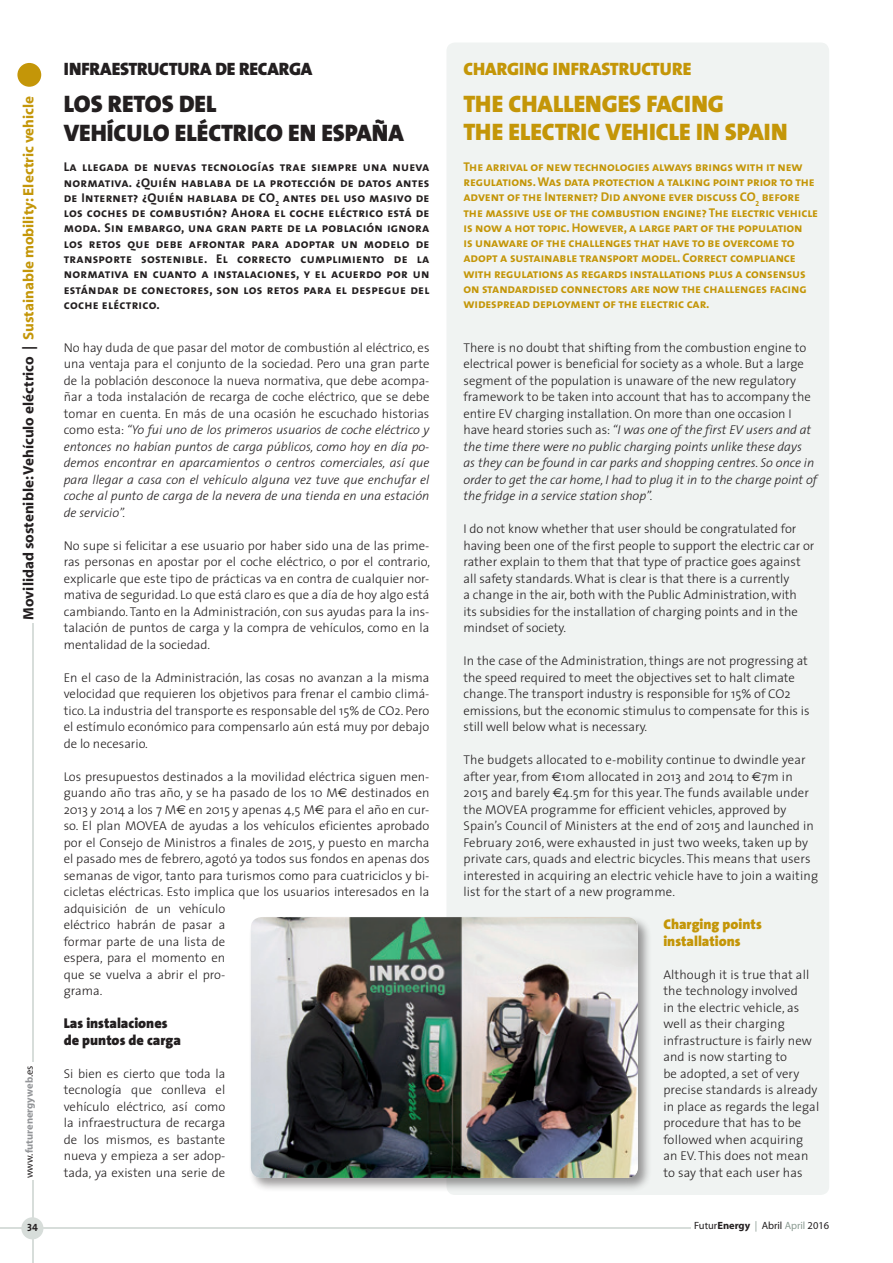
<style>
.page{position:relative;width:893px;height:1263px;background:#fff}
.page>*{position:absolute;margin:0;border:0;box-sizing:border-box;transform-origin:0 0}
.Titular_Grande{font:24px/28.5px "The Sans Black Caps";color:#c49608}
.Titular_Grande-2{font:24px "The Sans Black Caps";color:#231f20}
.Titular_Grande-3{font:18px "The Sans Black Caps";letter-spacing:-.01em;color:#231f20}
.Titular_Grande-4{font:18px "The Sans Black Caps";color:#c49608}
.t1{font:700 15px "Myriad";color:#231f20}
.Ladillo_Texto_españo{font:900 14.25px "The Sans";color:#231f20}
.Ladillo_Texto{font:900 14.25px "The Sans";color:#c49608}
.Texto_ingles{font:300 12.75px/16.5px "The Sans";color:#231f20}
.Texto{font:300 12.75px/16.5px "The Sans";color:#231f20;text-align:justify}
.Texto-2{font:italic 300 12.75px/16.5px "The Sans";color:#231f20;text-align:justify}
.Titular_Grande-5{font:12.75px/15.3px "The Sans Bold Caps";letter-spacing:-.01em;color:#c49608}
.Titular_Grande-6{font:12.75px/15.3px "The Sans Bold Caps";letter-spacing:.02em;color:#231f20;text-align:justify}
.t2{font:10.5px "Myriad";color:#231f20}
.t3{font:700 10.5px "Myriad";color:#939598}
.t4{font:10.5px "The Sans Bold Caps";color:#231f20}
.s1{color:#c49608}
.s2{font-weight:400;color:#231f20}
.s3{font-style:normal}
.s4{font-family:"Euro Sans";font-weight:400}
.s5{font-style:italic}
.s6{font-weight:700}
.s7{color:#8b9b92}
</style>
<div class="page">
<div style="left:446px;top:43px;width:383px;height:1152px;background:#f0f3f2;border-radius:9px"></div>
<div style="left:248px;top:915px;width:404px;height:277px;background:#231f20;opacity:.45"></div>
<img style="left:251px;top:917px;width:387px;height:261px">
<hr style="left:32px;top:623px;width:1px;height:438px;background:#d7ddda">
<div style="left:17px;top:63px;width:24px;height:24px;background:#c49608;border-radius:50%"></div>
<hr style="left:0;top:1228px;width:691px;height:1px;background:#d7ddda">
<hr style="left:32px;top:1180px;width:1px;height:83px;background:#d7ddda">
<div style="left:21px;top:1217px;width:22px;height:22px;background:#d7ddda;border-radius:50%"></div>
<p class="t1" style="left:21px;top:620px;width:525px;rotate:-90deg">Movilidad sostenible: Vehículo eléctrico | <span class="s1">Sustainable mobility: Electric vehicle</span></p>
<p class="t3" style="left:24px;top:1178px;width:114px;rotate:-90deg"><span class="s2">www.</span>futurenergyweb<span class="s2">.es</span></p>
<p class="Titular_Grande-3" style="left:64px;top:53px;width:250px">INFRAESTRUCTURA DE RECARGA</p>
<p class="Titular_Grande-2" style="left:64px;top:83px;width:154px">LOS RETOS DEL</p>
<p class="Titular_Grande-2" style="left:64px;top:112px;width:341px">VEHÍCULO ELÉCTRICO EN ESPAÑA</p>
<p class="Titular_Grande-6" style="left:64px;top:159px;width:367px">La llegada de nuevas tecnologías trae siempre una nueva normativa. ¿Quién hablaba de la protección de datos antes de Internet? ¿Quién hablaba de CO<sub>2</sub> antes del uso masivo de los coches de combustión? Ahora el coche eléctrico está de moda. Sin embargo, una gran parte de la población ignora los retos que debe afrontar para adoptar un modelo de transporte sostenible. El correcto cumplimiento de la normativa en cuanto a instalaciones, y el acuerdo por un estándar de conectores, son los retos para el despegue del coche eléctrico.</p>
<p class="Texto-2" style="left:64px;top:339px;width:367px"><span class="s3">No hay duda de que pasar del motor de combustión al eléctrico, es una ventaja para el conjunto de la sociedad. Pero una gran parte de la población desconoce la nueva normativa, que debe acompa&shy;ñar a toda instalación de recarga de coche eléctrico, que se debe tomar en cuenta. En más de una ocasión he escuchado historias como esta:</span> “Yo fui uno de los primeros usuarios de coche eléctrico y entonces no habían puntos de carga públicos, como hoy en día po&shy;demos encontrar en aparcamientos o centros comerciales, así que para llegar a casa con el vehículo alguna vez tuve que enchufar el coche al punto de carga de la nevera de una tienda en una estación de servicio”.</p>
<p class="Texto" style="left:64px;top:537px;width:368px">No supe si felicitar a ese usuario por haber sido una de las prime&shy;ras personas en apostar por el coche eléctrico, o por el contrario, explicarle que este tipo de prácticas va en contra de cualquier nor&shy;mativa de seguridad. Lo que está claro es que a día de hoy algo está cambiando. Tanto en la Administración, con sus ayudas para la ins&shy;talación de puntos de carga y la compra de vehículos, como en la mentalidad de la sociedad.</p>
<p class="Texto" style="left:64px;top:669px;width:367px">En el caso de la Administración, las cosas no avanzan a la misma velocidad que requieren los objetivos para frenar el cambio climá&shy;tico. La industria del transporte es responsable del 15% de CO2. Pero el estímulo económico para compensarlo aún está muy por debajo de lo necesario.</p>
<p class="Texto" style="left:64px;top:768px;width:367px;text-align:left">Los presupuestos destinados a la movilidad eléctrica siguen men&shy;guando año tras año, y se ha pasado de los 10 M<span class="s4">€</span> destinados en 2013 y 2014 a los 7 M<span class="s4">€</span> en 2015 y apenas 4,5 M<span class="s4">€</span> para el año en cur&shy;so. El plan MOVEA de ayudas a los vehículos eficientes aprobado por el Consejo de Ministros a finales de 2015, y puesto en marcha el pasado mes de febrero, agotó ya todos sus fondos en apenas dos semanas de vigor, tanto para turismos como para cuatriciclos y bi&shy;cicletas eléctricas. Esto implica que los usuarios interesados en la adquisición de un vehículo<br>eléctrico habrán de pasar a<br>formar parte de una lista de<br>espera, para el momento en<br>que se vuelva a abrir el pro-<br>grama.</p>
<p class="Ladillo_Texto_españo" style="left:64px;top:1011px;width:105px">Las instalaciones</p>
<p class="Ladillo_Texto_españo" style="left:64px;top:1028px;width:119px">de puntos de carga</p>
<p class="Texto" style="left:64px;top:1065px;width:163px">Si bien es cierto que toda la tecnología que conlleva el vehículo eléctrico, así como la infraestructura de recarga de los mismos, es bastante nueva y empieza a ser adop&shy;tada, ya existen una serie de</p>
<p class="Titular_Grande-4" style="left:463px;top:53px;width:229px">CHARGING INFRASTRUCTURE</p>
<p class="Titular_Grande" style="left:463px;top:89px;width:326px">THE CHALLENGES FACING<br>THE ELECTRIC VEHICLE IN SPAIN</p>
<p class="Titular_Grande-5" style="left:463px;top:158px;width:356px">The arrival of new technologies always brings with it new regulations. Was data protection a talking point prior to the advent of the Internet? Did anyone ever discuss CO<sub>2</sub> before the massive use of the combustion engine? The electric vehicle is now a hot topic. However, a large part of the population<br>is unaware of the challenges that have to be overcome to adopt a sustainable transport model. Correct compliance with regulations as regards installations plus a consensus on standardised connectors are now the challenges facing widespread deployment of the electric car.</p>
<p class="Texto_ingles" style="left:463px;top:339px;width:355px">There is no doubt that shifting from the combustion engine to electrical power is beneficial for society as a whole. But a large segment of the population is unaware of the new regulatory framework to be taken into account that has to accompany the entire EV charging installation. On more than one occasion I have heard stories such as: <span class="s5">“I was one of the first EV users and at the time there were no public charging points unlike these days<br>as they can be found in car parks and shopping centres. So once in order to get the car home, I had to plug it in to the charge point of the fridge in a service station shop”.</span></p>
<p class="Texto_ingles" style="left:463px;top:520px;width:352px">I do not know whether that user should be congratulated for having been one of the first people to support the electric car or rather explain to them that that type of practice goes against all safety standards. What is clear is that there is a currently<br>a change in the air, both with the Public Administration, with<br>its subsidies for the installation of charging points and in the mindset of society.</p>
<p class="Texto_ingles" style="left:463px;top:652px;width:348px">In the case of the Administration, things are not progressing at the speed required to meet the objectives set to halt climate change. The transport industry is responsible for 15% of CO2 emissions, but the economic stimulus to compensate for this is still well below what is necessary.</p>
<p class="Texto_ingles" style="left:463px;top:751px;width:356px">The budgets allocated to e-mobility continue to dwindle year after year, from <span class="s4">€</span>10m allocated in 2013 and 2014 to <span class="s4">€</span>7m in 2015 and barely <span class="s4">€</span>4.5m for this year. The funds available under the MOVEA programme for efficient vehicles, approved by Spain’s Council of Ministers at the end of 2015 and launched in February 2016, were exhausted in just two weeks, taken up by private cars, quads and electric bicycles. This means that users interested in acquiring an electric vehicle have to join a waiting list for the start of a new programme.</p>
<p class="Ladillo_Texto" style="left:663px;top:912px;width:100px">Charging points</p>
<p class="Ladillo_Texto" style="left:663px;top:929px;width:79px">installations</p>
<p class="Texto_ingles" style="left:663px;top:966px;width:157px">Although it is true that all the technology involved<br>in the electric vehicle, as well as their charging infrastructure is fairly new and is now starting to<br>be adopted, a set of very precise standards is already in place as regards the legal procedure that has to be followed when acquiring an EV. This does not mean to say that each user has</p>
<p class="t4" style="left:27px;top:1219px;width:12px">34</p>
<p class="t2" style="left:694px;top:1220px;width:137px">Futur<span class="s6">Energy</span> <span class="s7">|</span> Abril <span class="s7">April</span> 2016</p>
</div>
